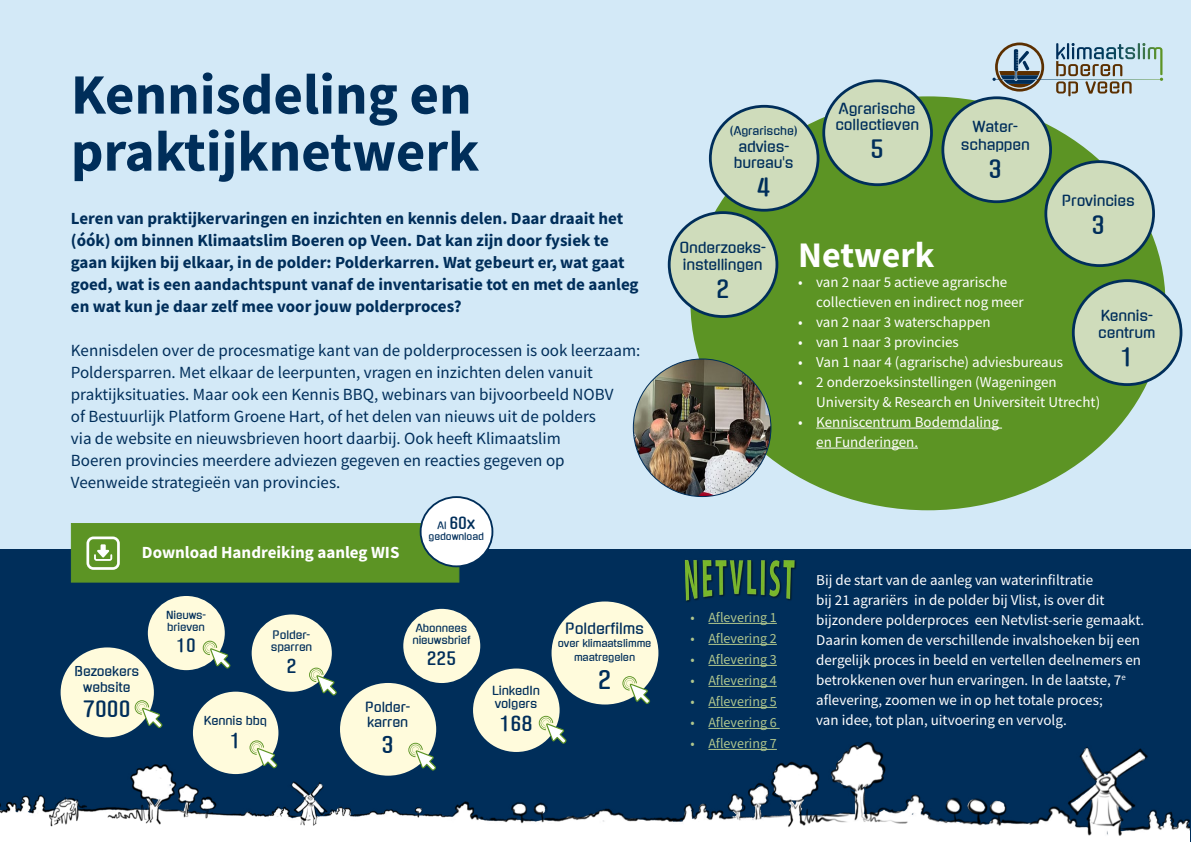
<style>
.page{position:relative;width:1191px;height:842px;background:#fff}
.page>*{position:absolute;margin:0;border:0;box-sizing:border-box;transform-origin:0 0}
.t1{font:700 57px/57px "Source Sans Pro";color:#002e5a}
.t2{font:700 36px "Source Sans Pro";color:#fff}
.t3{font:23.8px "Gugi";color:#002e5a}
.t4{font:23.4px "Gugi";color:#002e5a}
.t5{font:21.4px "Gugi";color:#002e5a}
.t6{font:20.8px "Gugi";color:#002e5a}
.t7{font:19.3px "Gugi";color:#002e5a}
.t8{font:19.1px "Gugi";color:#002e5a}
.t9{font:17.9px "Gugi";color:#002e5a}
.t10{font:17.2px "Gugi";color:#002e5a}
.t11{font:17px/22px "Source Sans Pro";color:#002e5a}
.t12{font:700 17px/22px "Source Sans Pro";color:#002e5a}
.t13{font:700 17px "Source Sans Pro";color:#fff}
.t14{font:15.6px "Gugi";color:#002e5a}
.t15{font:15px/20px "Source Sans Pro";color:#fff}
.t16{font:14.4px "Gugi";color:#002e5a}
.t17{font:14.2px/16.2px "Gugi";color:#002e5a}
.t18{font:14px "Source Sans Pro";color:#b0c68d}
.t19{font:13px/14.8px "Gugi";color:#002e5a}
.t20{font:12.6px/16.2px "Gugi";color:#002e5a;text-align:center}
.t21{font:11.7px/13.4px "Gugi";color:#002e5a}
.t22{font:11.6px "Gugi";color:#002e5a}
.t23{font:11.1px "Gugi";color:#002e5a}
.t24{font:10.8px/12.4px "Gugi";color:#002e5a}
.t25{font:10.4px/11.9px "Gugi";color:#002e5a;text-align:center}
.t26{font:10px/13.2px "Gugi";color:#002e5a;text-align:center}
.t27{font:9.4px "Gugi";color:#002e5a}
.s1{font-size:9.4px}
</style>
<div class="page">
<div style="left:0;top:0;width:1191px;height:550px;background:#d3e9f7"></div>
<div style="left:0;top:550px;width:1191px;height:292px;background:#002e5a"></div>
<div style="left:690px;top:96px;width:475px;height:414px;background:#5c9424;border-radius:50%"></div>
<div style="left:59px;top:646px;width:96px;height:93px;background:#fffbdc;border-radius:50%"></div>
<div style="left:58px;top:645px;width:98px;height:95px;border:2px solid #002e5a;border-radius:50%"></div>
<div style="left:823px;top:81px;width:108px;height:104px;background:#cfdcbb;border-radius:50%"></div>
<div style="left:822px;top:79px;width:111px;height:107px;border:3px solid #002e5a;border-radius:50%"></div>
<div style="left:943px;top:98px;width:107px;height:104px;background:#cfdcbb;border-radius:50%"></div>
<div style="left:941px;top:96px;width:111px;height:107px;border:3px solid #002e5a;border-radius:50%"></div>
<div style="left:402px;top:608px;width:79px;height:76px;background:#fffbdc;border-radius:50%"></div>
<div style="left:401px;top:607px;width:81px;height:78px;border:2px solid #002e5a;border-radius:50%"></div>
<svg style="left:992px;top:43px;width:171px;height:53px;background:#a7b7bc"></svg>
<div style="left:147px;top:595px;width:79px;height:76px;background:#fffbdc;border-radius:50%"></div>
<div style="left:146px;top:594px;width:81px;height:78px;border:2px solid #002e5a;border-radius:50%"></div>
<div style="left:1045px;top:162px;width:108px;height:104px;background:#cfdcbb;border-radius:50%"></div>
<div style="left:1044px;top:160px;width:111px;height:107px;border:3px solid #002e5a;border-radius:50%"></div>
<hr style="left:816px;top:428px;width:186px;height:1px;background:#fff">
<hr style="left:816px;top:448px;width:102px;height:1px;background:#fff">
<div style="left:710px;top:106px;width:108px;height:104px;background:#cfdcbb;border-radius:50%"></div>
<div style="left:709px;top:105px;width:110px;height:107px;border:3px solid #002e5a;border-radius:50%"></div>
<div style="left:669px;top:213px;width:108px;height:104px;background:#cfdcbb;border-radius:50%"></div>
<div style="left:668px;top:211px;width:110px;height:107px;border:3px solid #002e5a;border-radius:50%"></div>
<div style="left:1073px;top:281px;width:108px;height:104px;background:#cfdcbb;border-radius:50%"></div>
<div style="left:1071px;top:279px;width:111px;height:107px;border:3px solid #002e5a;border-radius:50%"></div>
<div style="left:251px;top:613px;width:82px;height:80px;background:#fffbdc;border-radius:50%"></div>
<div style="left:249px;top:612px;width:85px;height:82px;border:2px solid #002e5a;border-radius:50%"></div>
<svg style="left:309px;top:668px;width:28px;height:28px"></svg>
<div style="left:339px;top:682px;width:98px;height:95px;background:#fffbdc;border-radius:50%"></div>
<div style="left:337px;top:680px;width:102px;height:98px;border:3px solid #002e5a;border-radius:50%"></div>
<div style="left:192px;top:690px;width:87px;height:85px;background:#fffbdc;border-radius:50%"></div>
<div style="left:550px;top:600px;width:110px;height:106px;background:#fffbdc;border-radius:50%"></div>
<div style="left:549px;top:599px;width:112px;height:108px;border:3px solid #002e5a;border-radius:50%"></div>
<svg style="left:622px;top:676px;width:28px;height:28px"></svg>
<hr style="left:708px;top:623px;width:69px;height:1px;background:#b0c68d">
<hr style="left:708px;top:644px;width:69px;height:1px;background:#b0c68d">
<hr style="left:708px;top:665px;width:69px;height:1px;background:#b0c68d">
<hr style="left:708px;top:686px;width:69px;height:1px;background:#b0c68d">
<hr style="left:708px;top:707px;width:69px;height:1px;background:#b0c68d">
<hr style="left:708px;top:728px;width:71px;height:1px;background:#b0c68d">
<img style="left:684px;top:560px;width:112px;height:42px">
<img style="left:633px;top:359px;width:138px;height:137px;border-radius:69px">
<div style="left:472px;top:667px;width:89px;height:86px;background:#fffbdc;border-radius:50%"></div>
<div style="left:471px;top:666px;width:91px;height:88px;border:2px solid #002e5a;border-radius:50%"></div>
<svg style="left:539px;top:716px;width:25px;height:17px"></svg>
<svg style="left:135px;top:700px;width:27px;height:28px"></svg>
<svg style="left:203px;top:641px;width:28px;height:28px"></svg>
<div style="left:71px;top:523px;width:388px;height:60px;background:#5c9424;border:1px solid #5c9424"></div>
<div style="left:420px;top:497px;width:72px;height:69px;background:#fff;border-radius:50%"></div>
<div style="left:420px;top:496px;width:73px;height:71px;border:2px solid #002e5a;border-radius:50%"></div>
<svg style="left:86px;top:536px;width:34px;height:34px"></svg>
<img style="left:0;top:733px;width:1189px;height:109px">
<h1 class="t1" style="left:71px;top:65px;width:410px">Kennisdeling en praktijknetwerk</h1>
<p class="t12" style="left:71px;top:207px;width:569px">Leren van praktijkervaringen en inzichten en kennis delen. Daar draait het (óók) om binnen Klimaatslim Boeren op Veen. Dat kan zijn door fysiek te gaan kijken bij elkaar, in de polder: Polderkarren. Wat gebeurt er, wat gaat goed, wat is een aandachtspunt vanaf de inventarisatie tot en met de aanleg en wat kun je daar zelf mee voor jouw polderproces?</p>
<p class="t11" style="left:71px;top:339px;width:571px">Kennisdelen over de procesmatige kant van de polderprocessen is ook leerzaam:<br>Poldersparren. Met elkaar de leerpunten, vragen en inzichten delen vanuit praktijksituaties. Maar ook een Kennis BBQ, webinars van bijvoorbeeld NOBV<br>of Bestuurlijk Platform Groene Hart, of het delen van nieuws uit de polders<br>via de website en nieuwsbrieven hoort daarbij. Ook heeft Klimaatslim<br>Boeren provincies meerdere adviezen gegeven en reacties gegeven op Veenweide strategieën van provincies.</p>
<p class="t13" style="left:142px;top:541px;width:259px">Download Handreiking aanleg WIS</p>
<p class="t14" style="left:437px;top:515px;width:39px"><span class="s1">Al</span> 60x</p>
<p class="t27" style="left:428px;top:531px;width:57px">gedownload</p>
<p class="t20" style="left:74px;top:663px;width:66px">Bezoekers website</p>
<h3 class="t6" style="left:83px;top:699px;width:49px">7000</h3>
<p class="t25" style="left:166px;top:610px;width:41px;text-align:left">Nieuws&shy;brieven</p>
<p class="t10" style="left:176px;top:637px;width:21px">10</p>
<p class="t24" style="left:271px;top:629px;width:43px">Polder&shy;sparren</p>
<p class="t9" style="left:286px;top:657px;width:12px">2</p>
<p class="t22" style="left:204px;top:715px;width:65px">Kennis bbq</p>
<p class="t8" style="left:230px;top:731px;width:12px">1</p>
<p class="t25" style="left:412px;top:623px;width:60px">Abonnees nieuwsbrief</p>
<p class="t10" style="left:427px;top:650px;width:31px">225</p>
<p class="t19" style="left:365px;top:700px;width:47px">Polder&shy;karren</p>
<h3 class="t5" style="left:382px;top:734px;width:14px">3</h3>
<p class="t21" style="left:492px;top:684px;width:49px">LinkedIn volgers</p>
<p class="t7" style="left:499px;top:715px;width:34px">168</p>
<p class="t16" style="left:565px;top:622px;width:80px">Polderfilms</p>
<p class="t26" style="left:558px;top:637px;width:95px">over klimaatslimme maatregelen</p>
<h3 class="t3" style="left:598px;top:668px;width:15px">2</h3>
<p class="t23" style="left:729px;top:126px;width:70px">(Agrarische)</p>
<p class="t17" style="left:734px;top:139px;width:61px;text-align:center">advies&shy;bureau's</p>
<h3 class="t4" style="left:757px;top:175px;width:15px">4</h3>
<p class="t17" style="left:835px;top:101px;width:85px">Agrarische collectieven</p>
<h3 class="t4" style="left:870px;top:138px;width:15px">5</h3>
<p class="t17" style="left:960px;top:118px;width:71px;line-height:18.2px;text-align:center">Water&shy;schappen</p>
<h3 class="t4" style="left:988px;top:158px;width:15px">3</h3>
<p class="t17" style="left:1061px;top:193px;width:75px">Provincies</p>
<h3 class="t4" style="left:1091px;top:214px;width:15px">3</h3>
<p class="t17" style="left:679px;top:240px;width:88px">Onderzoeks&shy;instellingen</p>
<h3 class="t4" style="left:716px;top:277px;width:15px">2</h3>
<h2 class="t2" style="left:798px;top:230px;width:138px">Netwerk</h2>
<p class="t15" style="left:816px;top:271px;width:209px;text-indent:-18px">• van 2 naar 5 actieve agrarische collectieven en indirect nog meer</p>
<p class="t15" style="left:798px;top:311px;width:194px">• van 2 naar 3 waterschappen</p>
<p class="t15" style="left:798px;top:331px;width:162px">• van 1 naar 3 provincies</p>
<p class="t15" style="left:798px;top:351px;width:266px">• Van 1 naar 4 (agrarische) adviesbureaus</p>
<p class="t15" style="left:816px;top:371px;width:285px;text-indent:-18px">• 2 onderzoeksinstellingen (Wageningen<br>University &amp; Research en Universiteit Utrecht)</p>
<p class="t15" style="left:816px;top:411px;width:184px;text-indent:-18px">• Kenniscentrum Bodemdaling en Funderingen.</p>
<p class="t17" style="left:1098px;top:308px;width:58px">Kennis&shy;centrum</p>
<h3 class="t4" style="left:1120px;top:345px;width:15px">1</h3>
<p class="t18" style="left:690px;top:608px;width:88px">• Aflevering 1</p>
<p class="t18" style="left:690px;top:629px;width:88px">• Aflevering 2</p>
<p class="t18" style="left:690px;top:650px;width:88px">• Aflevering 3</p>
<p class="t18" style="left:690px;top:671px;width:88px">• Aflevering 4</p>
<p class="t18" style="left:690px;top:692px;width:88px">• Aflevering 5</p>
<p class="t18" style="left:690px;top:713px;width:88px">• Aflevering 6</p>
<p class="t18" style="left:690px;top:734px;width:88px">• Aflevering 7</p>
<p class="t15" style="left:816px;top:570px;width:329px">Bij de start van de aanleg van waterinfiltratie<br>bij 21 agrariërs in de polder bij Vlist, is over dit bijzondere polderproces een Netvlist-serie gemaakt.<br>Daarin komen de verschillende invalshoeken bij een dergelijk proces in beeld en vertellen deelnemers en betrokkenen over hun ervaringen. In de laatste, 7<sup>e </sup>aflevering, zoomen we in op het totale proces;<br>van idee, tot plan, uitvoering en vervolg.</p>
</div>
